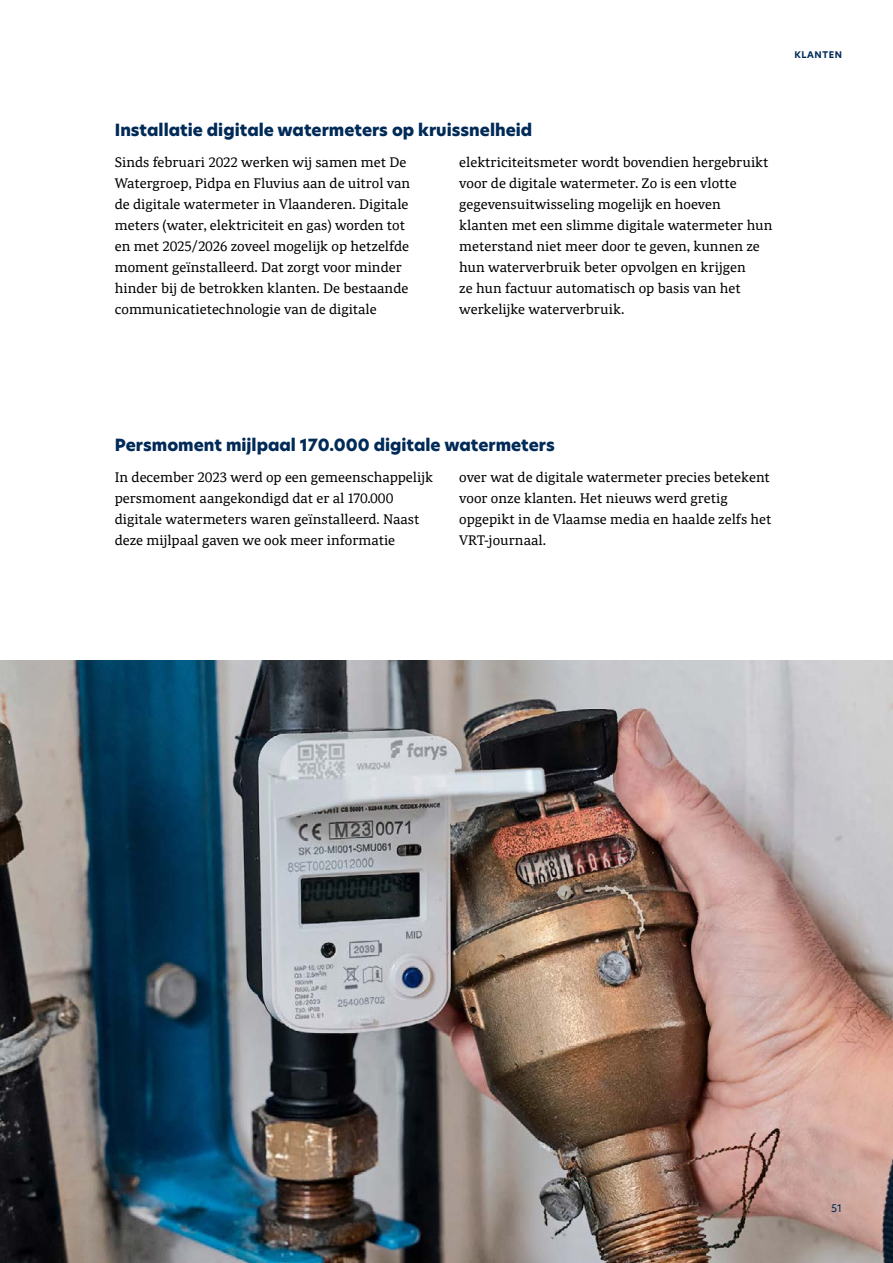
<style>
.page{position:relative;width:893px;height:1263px;background:#fff}
.page>*{position:absolute;margin:0;border:0;box-sizing:border-box;transform-origin:0 0}
.t1{font:800 16.5px "New Hero";color:#002a57}
.t2{font:15px/21px "Noam Text";color:#000}
.t3{font:10.5px "New Hero";color:#002a57}
.t4{font:700 9px "New Hero";letter-spacing:.06em;color:#002a57}
</style>
<div class="page">
<img style="left:0;top:660px;width:893px;height:603px">
<p class="t4" style="left:795px;top:48px;width:49px">KLANTEN</p>
<p class="t1" style="left:115px;top:118px;width:419px">Installatie digitale watermeters op kruissnelheid</p>
<p class="t2" style="left:115px;top:152px;width:297px">Sinds februari 2022 werken wij samen met De Watergroep, Pidpa en Fluvius aan de uitrol van de digitale watermeter in Vlaanderen. Digitale meters (water, elektriciteit en gas) worden tot en met 2025/2026 zoveel mogelijk op hetzelfde moment geïnstalleerd. Dat zorgt voor minder hinder bij de betrokken klanten. De bestaande communicatietechnologie van de digitale</p>
<p class="t2" style="left:459px;top:152px;width:315px">elektriciteitsmeter wordt bovendien hergebruikt voor de digitale watermeter. Zo is een vlotte gegevensuitwisseling mogelijk en hoeven klanten met een slimme digitale watermeter hun meterstand niet meer door te geven, kunnen ze hun waterverbruik beter opvolgen en krijgen<br>ze hun factuur automatisch op basis van het werkelijke waterverbruik.</p>
<p class="t1" style="left:115px;top:433px;width:441px">Persmoment mijlpaal 170.000 digitale watermeters</p>
<p class="t2" style="left:115px;top:467px;width:320px">In december 2023 werd op een gemeenschappelijk persmoment aangekondigd dat er al 170.000 digitale watermeters waren geïnstalleerd. Naast deze mijlpaal gaven we ook meer informatie</p>
<p class="t2" style="left:459px;top:467px;width:314px">over wat de digitale watermeter precies betekent voor onze klanten. Het nieuws werd gretig opgepikt in de Vlaamse media en haalde zelfs het VRT-journaal.</p>
<p class="t3" style="left:831px;top:1201px;width:12px">51</p>
</div>
